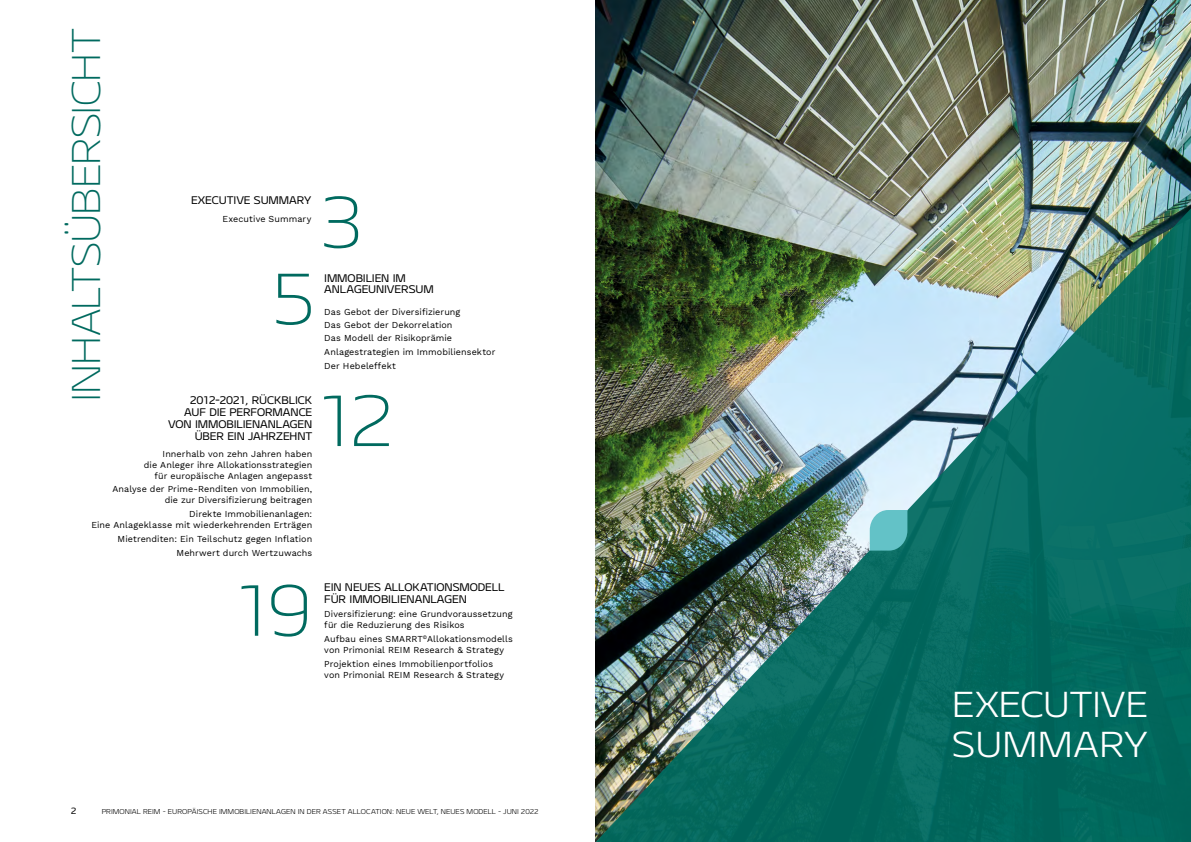
<style>
.page{position:relative;width:1191px;height:842px;background:#fff}
.page>*{position:absolute;margin:0;border:0;box-sizing:border-box;transform-origin:0 0}
.t1{font:200 72px "Geon Expanded";color:#006a5f}
.t2{font:200 40px "Geon Expanded";letter-spacing:-.025em;color:#006a5f}
.t3{font:300 36px/40px "Geon Expanded";letter-spacing:-.005em;color:#fff}
.t4{font:11px/12px "Geon Expanded";letter-spacing:-.01em;color:#000}
.t5{font:9px/11px "Work Sans";letter-spacing:.01em;color:#000}
.t6{font:9px "Geon Expanded";color:#000}
.t7{font:300 7px "Geon Expanded";letter-spacing:.01em;color:#000}
</style>
<div class="page">
<img style="left:595px;top:0;width:596px;height:166px">
<img style="left:595px;top:166px;width:596px;height:676px">
<svg style="left:869px;top:510px;width:38px;height:41px;background:#67c0c5"></svg>
<h2 class="t2" style="left:60px;top:402px;width:375px;rotate:-90deg">INHALTSÜBERSICHT</h2>
<p class="t4" style="left:191px;top:194px;width:122px">EXECUTIVE SUMMARY</p>
<p class="t5" style="left:222px;top:213px;width:90px">Executive Summary</p>
<h1 class="t1" style="left:270px;top:253px;width:48px">5</h1>
<p class="t4" style="left:168px;top:394px;width:146px;text-align:right">2012-2021, RÜCKBLICK<br>AUF DIE PERFORMANCE<br>VON IMMOBILIENANLAGEN<br>ÜBER EIN JAHRZEHNT</p>
<p class="t5" style="left:144px;top:448px;width:170px;text-align:right">Innerhalb von zehn Jahren haben<br>die Anleger ihre Allokationsstrategien für europäische Anlagen angepasst</p>
<p class="t5" style="left:112px;top:483px;width:201px;text-align:right">Analyse der Prime-Renditen von Immobilien, die zur Diversifizierung beitragen</p>
<p class="t5" style="left:91px;top:508px;width:222px;text-align:right">Direkte Immobilienanlagen:<br>Eine Anlageklasse mit wiederkehrenden Erträgen</p>
<p class="t5" style="left:118px;top:532px;width:196px;line-height:13.8px;text-align:right">Mietrenditen: Ein Teilschutz gegen Inflation<br>Mehrwert durch Wertzuwachs</p>
<h1 class="t1" style="left:230px;top:564px;width:83px">19</h1>
<h1 class="t1" style="left:318px;top:176px;width:48px">3</h1>
<p class="t4" style="left:324px;top:272px;width:111px;line-height:11px">IMMOBILIEN IM<br>ANLAGEUNIVERSUM</p>
<p class="t5" style="left:324px;top:305px;width:172px;line-height:13.4px">Das Gebot der Diversifizierung<br>Das Gebot der Dekorrelation<br>Das Modell der Risikoprämie<br>Anlagestrategien im Immobiliensektor<br>Der Hebeleffekt</p>
<h1 class="t1" style="left:313px;top:374px;width:83px">12</h1>
<p class="t4" style="left:324px;top:581px;width:181px">EIN NEUES ALLOKATIONSMODELL<br>FÜR IMMOBILIENANLAGEN</p>
<p class="t5" style="left:324px;top:608px;width:190px">Diversifizierung: eine Grundvoraussetzung für die Reduzierung des Risikos</p>
<p class="t5" style="left:324px;top:633px;width:190px">Aufbau eines SMARRT<sup>©</sup>Allokationsmodells von Primonial REIM Research &amp; Strategy</p>
<p class="t5" style="left:324px;top:658px;width:181px">Projektion eines Immobilienportfolios von Primonial REIM Research &amp; Strategy</p>
<p class="t6" style="left:71px;top:805px;width:7px">2</p>
<p class="t7" style="left:102px;top:807px;width:438px">PRIMONIAL REIM - EUROPÄISCHE IMMOBILIENANLAGEN IN DER ASSET ALLOCATION: NEUE WELT, NEUES MODELL - JUNI 2022</p>
<h3 class="t3" style="left:952px;top:683px;width:197px">EXECUTIVE<br>SUMMARY</h3>
</div>
